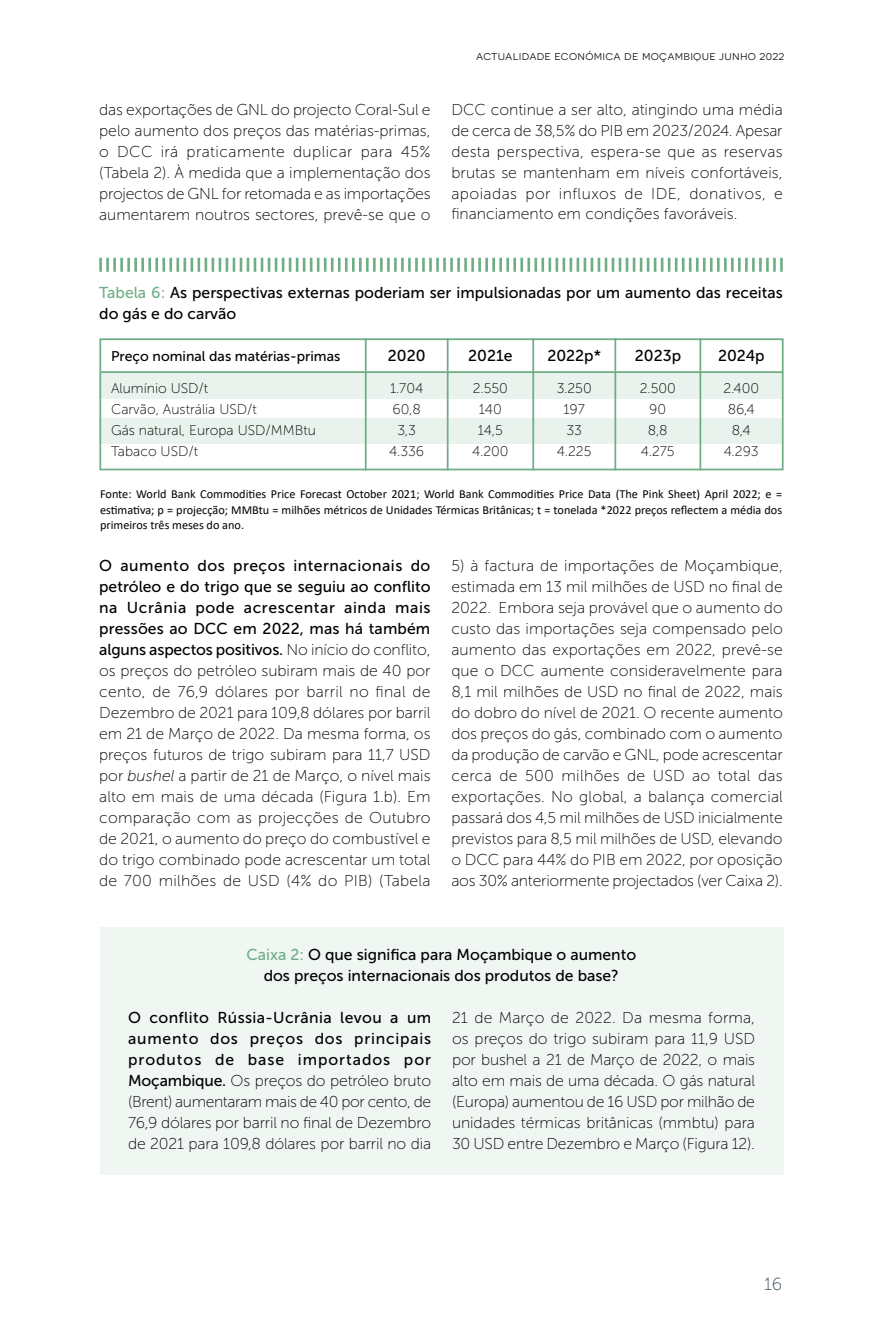
<style>
.page{position:relative;width:882px;height:1323px;background:#fff}
.page>*{position:absolute;margin:0;border:0;box-sizing:border-box;transform-origin:0 0}
.t1{font:17.5px "Museo Sans 100";color:#344853}
.t2{font:15.75px/21px "Museo Sans 100";letter-spacing:-.005em;color:#000;text-align:justify}
.t3{font:15.75px/21px "Museo Sans 500";color:#000;text-align:justify}
.t4{font:14px/21px "Museo Sans 100";color:#000;text-align:center}
.t5{font:14px "Museo Sans 500";color:#000}
.t6{font:12.25px/15.8px "Calibri";color:#000;text-align:justify}
.t7{font:12.25px "Novecentosanswide";letter-spacing:.02em;color:#000}
.s1{color:#6fae85}
.s2{font-family:"Museo Sans 100"}
.s3{font-style:italic}
.s4{font-family:"Museo Sans 500"}
</style>
<div class="page">
<div style="left:100px;top:928px;width:683px;height:247px;background:#f0f7f3"></div>
<div style="left:99px;top:373px;width:683px;height:26px;background:#e9f2ec"></div>
<div style="left:99px;top:418px;width:683px;height:26px;background:#e9f2ec"></div>
<hr style="left:100px;top:371px;width:683px;height:2px;background:#6fae85">
<hr style="left:365px;top:338px;width:2px;height:132px;background:#6fae85">
<hr style="left:532px;top:338px;width:2px;height:132px;background:#6fae85">
<hr style="left:614px;top:338px;width:2px;height:132px;background:#6fae85">
<hr style="left:700px;top:338px;width:1px;height:132px;background:#6fae85">
<hr style="left:447px;top:338px;width:2px;height:132px;background:#6fae85">
<div style="left:99px;top:338px;width:685px;height:132px;border:2px solid #6fae85"></div>
<hr style="left:99px;top:258px;width:3px;height:14px;background:#6fae85">
<hr style="left:106px;top:258px;width:3px;height:14px;background:#6fae85">
<hr style="left:113px;top:258px;width:3px;height:14px;background:#6fae85">
<hr style="left:120px;top:258px;width:3px;height:14px;background:#6fae85">
<hr style="left:127px;top:258px;width:3px;height:14px;background:#6fae85">
<hr style="left:134px;top:258px;width:3px;height:14px;background:#6fae85">
<hr style="left:141px;top:258px;width:3px;height:14px;background:#6fae85">
<hr style="left:148px;top:258px;width:3px;height:14px;background:#6fae85">
<hr style="left:155px;top:258px;width:3px;height:14px;background:#6fae85">
<hr style="left:162px;top:258px;width:3px;height:14px;background:#6fae85">
<hr style="left:169px;top:258px;width:3px;height:14px;background:#6fae85">
<hr style="left:176px;top:258px;width:3px;height:14px;background:#6fae85">
<svg style="left:184px;top:258px;width:128px;height:14px"></svg>
<hr style="left:317px;top:258px;width:3px;height:14px;background:#6fae85">
<hr style="left:324px;top:258px;width:3px;height:14px;background:#6fae85">
<hr style="left:331px;top:258px;width:3px;height:14px;background:#6fae85">
<hr style="left:338px;top:258px;width:3px;height:14px;background:#6fae85">
<hr style="left:345px;top:258px;width:3px;height:14px;background:#6fae85">
<hr style="left:352px;top:258px;width:3px;height:14px;background:#6fae85">
<hr style="left:359px;top:258px;width:3px;height:14px;background:#6fae85">
<hr style="left:366px;top:258px;width:3px;height:14px;background:#6fae85">
<hr style="left:373px;top:258px;width:3px;height:14px;background:#6fae85">
<hr style="left:380px;top:258px;width:3px;height:14px;background:#6fae85">
<hr style="left:387px;top:258px;width:3px;height:14px;background:#6fae85">
<hr style="left:394px;top:258px;width:3px;height:14px;background:#6fae85">
<hr style="left:401px;top:258px;width:3px;height:14px;background:#6fae85">
<hr style="left:408px;top:258px;width:3px;height:14px;background:#6fae85">
<hr style="left:415px;top:258px;width:3px;height:14px;background:#6fae85">
<hr style="left:422px;top:258px;width:3px;height:14px;background:#6fae85">
<hr style="left:429px;top:258px;width:3px;height:14px;background:#6fae85">
<hr style="left:436px;top:258px;width:3px;height:14px;background:#6fae85">
<hr style="left:443px;top:258px;width:3px;height:14px;background:#6fae85">
<hr style="left:450px;top:258px;width:3px;height:14px;background:#6fae85">
<hr style="left:457px;top:258px;width:3px;height:14px;background:#6fae85">
<hr style="left:464px;top:258px;width:3px;height:14px;background:#6fae85">
<hr style="left:471px;top:258px;width:3px;height:14px;background:#6fae85">
<hr style="left:478px;top:258px;width:3px;height:14px;background:#6fae85">
<hr style="left:485px;top:258px;width:3px;height:14px;background:#6fae85">
<hr style="left:492px;top:258px;width:3px;height:14px;background:#6fae85">
<hr style="left:499px;top:258px;width:3px;height:14px;background:#6fae85">
<hr style="left:506px;top:258px;width:3px;height:14px;background:#6fae85">
<hr style="left:513px;top:258px;width:3px;height:14px;background:#6fae85">
<hr style="left:520px;top:258px;width:3px;height:14px;background:#6fae85">
<hr style="left:527px;top:258px;width:3px;height:14px;background:#6fae85">
<hr style="left:534px;top:258px;width:3px;height:14px;background:#6fae85">
<svg style="left:542px;top:258px;width:135px;height:14px"></svg>
<hr style="left:682px;top:258px;width:3px;height:14px;background:#6fae85">
<hr style="left:689px;top:258px;width:3px;height:14px;background:#6fae85">
<hr style="left:696px;top:258px;width:3px;height:14px;background:#6fae85">
<hr style="left:703px;top:258px;width:3px;height:14px;background:#6fae85">
<hr style="left:710px;top:258px;width:3px;height:14px;background:#6fae85">
<hr style="left:717px;top:258px;width:3px;height:14px;background:#6fae85">
<hr style="left:724px;top:258px;width:3px;height:14px;background:#6fae85">
<hr style="left:731px;top:258px;width:3px;height:14px;background:#6fae85">
<hr style="left:738px;top:258px;width:3px;height:14px;background:#6fae85">
<hr style="left:745px;top:258px;width:3px;height:14px;background:#6fae85">
<hr style="left:752px;top:258px;width:3px;height:14px;background:#6fae85">
<hr style="left:759px;top:258px;width:3px;height:14px;background:#6fae85">
<hr style="left:766px;top:258px;width:3px;height:14px;background:#6fae85">
<hr style="left:773px;top:258px;width:3px;height:14px;background:#6fae85">
<hr style="left:780px;top:258px;width:3px;height:14px;background:#6fae85">
<p class="t2" style="left:99px;top:99px;width:333px">das exportações de GNL do projecto Coral-Sul e pelo aumento dos preços das matérias-primas, o DCC irá praticamente duplicar para 45% (Tabela 2). À medida que a implementação dos projectos de GNL for retomada e as importações aumentarem noutros sectores, prevê-se que o</p>
<p class="t7" style="left:476px;top:49px;width:310px">actualidade económica de moçambique junho 2022</p>
<p class="t2" style="left:451px;top:99px;width:333px">DCC continue a ser alto, atingindo uma média de cerca de 38,5% do PIB em 2023/2024. Apesar desta perspectiva, espera-se que as reservas brutas se mantenham em níveis confortáveis, apoiadas por influxos de IDE, donativos, e financiamento em condições favoráveis.</p>
<p class="t3" style="left:99px;top:282px;width:685px"><span class="s1">Tabela 6:</span> As perspectivas externas poderiam ser impulsionadas por um aumento das receitas do gás e do carvão</p>
<p class="t5" style="left:111px;top:349px;width:231px">Preço nominal das matérias-primas</p>
<p class="t3" style="left:388px;top:345px;width:39px">2020</p>
<p class="t3" style="left:468px;top:345px;width:46px">2021e</p>
<p class="t3" style="left:547px;top:345px;width:55px">2022p*</p>
<p class="t3" style="left:635px;top:345px;width:48px">2023p</p>
<p class="t3" style="left:718px;top:345px;width:48px">2024p</p>
<p class="t4" style="left:111px;top:378px;width:206px;text-align:left">Alumínio USD/t<br>Carvão, Austrália USD/t<br>Gás natural, Europa USD/MMBtu<br>Tabaco USD/t</p>
<p class="t4" style="left:389px;top:378px;width:36px">1.704<br>60,8<br>3,3<br>4.336</p>
<p class="t4" style="left:472px;top:378px;width:38px">2.550<br>140<br>14,5<br>4.200</p>
<p class="t4" style="left:557px;top:378px;width:37px">3.250<br>197<br>33<br>4.225</p>
<p class="t4" style="left:640px;top:378px;width:38px">2.500<br>90<br>8,8<br>4.275</p>
<p class="t4" style="left:723px;top:378px;width:37px">2.400<br>86,4<br>8,4<br>4.293</p>
<p class="t6" style="left:100px;top:486px;width:684px">Fonte: World Bank Commodities Price Forecast October 2021; World Bank Commodities Price Data (The Pink Sheet) April 2022; e = estimativa; p = projecção; MMBtu = milhões métricos de Unidades Térmicas Britânicas; t = tonelada *2022 preços reflectem a média dos primeiros três meses do ano.</p>
<p class="t3" style="left:99px;top:555px;width:333px">O aumento dos preços internacionais do petróleo e do trigo que se seguiu ao conflito na Ucrânia pode acrescentar ainda mais pressões ao DCC em 2022, mas há também alguns aspectos positivos. <span class="s2">No início do conflito,</span></p>
<p class="t2" style="left:99px;top:661px;width:333px">os preços do petróleo subiram mais de 40 por cento, de 76,9 dólares por barril no final de Dezembro de 2021 para 109,8 dólares por barril em 21 de Março de 2022. Da mesma forma, os preços futuros de trigo subiram para 11,7 USD por <span class="s3">bushel</span> a partir de 21 de Março, o nível mais alto em mais de uma década (Figura 1.b). Em comparação com as projecções de Outubro de 2021, o aumento do preço do combustível e do trigo combinado pode acrescentar um total de 700 milhões de USD (4% do PIB) (Tabela</p>
<p class="t2" style="left:451px;top:556px;width:333px">5) à factura de importações de Moçambique, estimada em 13 mil milhões de USD no final de 2022. Embora seja provável que o aumento do custo das importações seja compensado pelo aumento das exportações em 2022, prevê-se que o DCC aumente consideravelmente para 8,1 mil milhões de USD no final de 2022, mais do dobro do nível de 2021. O recente aumento dos preços do gás, combinado com o aumento da produção de carvão e GNL, pode acrescentar cerca de 500 milhões de USD ao total das exportações. No global, a balança comercial passará dos 4,5 mil milhões de USD inicialmente previstos para 8,5 mil milhões de USD, elevando o DCC para 44% do PIB em 2022, por oposição aos 30% anteriormente projectados (ver Caixa 2).</p>
<p class="t3" style="left:246px;top:944px;width:391px;text-align:center"><span class="s1">Caixa 2:</span> O que significa para Moçambique o aumento dos preços internacionais dos produtos de base?</p>
<p class="t3" style="left:128px;top:1007px;width:305px">O conflito Rússia-Ucrânia levou a um aumento dos preços dos principais produtos de base importados por</p>
<p class="t2" style="left:128px;top:1070px;width:305px"><span class="s4">Moçambique.</span> Os preços do petróleo bruto (Brent) aumentaram mais de 40 por cento, de 76,9 dólares por barril no final de Dezembro de 2021 para 109,8 dólares por barril no dia</p>
<p class="t2" style="left:452px;top:1007px;width:305px">21 de Março de 2022. Da mesma forma, os preços do trigo subiram para 11,9 USD por bushel a 21 de Março de 2022, o mais alto em mais de uma década. O gás natural (Europa) aumentou de 16 USD por milhão de unidades térmicas britânicas (mmbtu) para 30 USD entre Dezembro e Março (Figura 12).</p>
<p class="t1" style="left:764px;top:1275px;width:20px">16</p>
</div>
